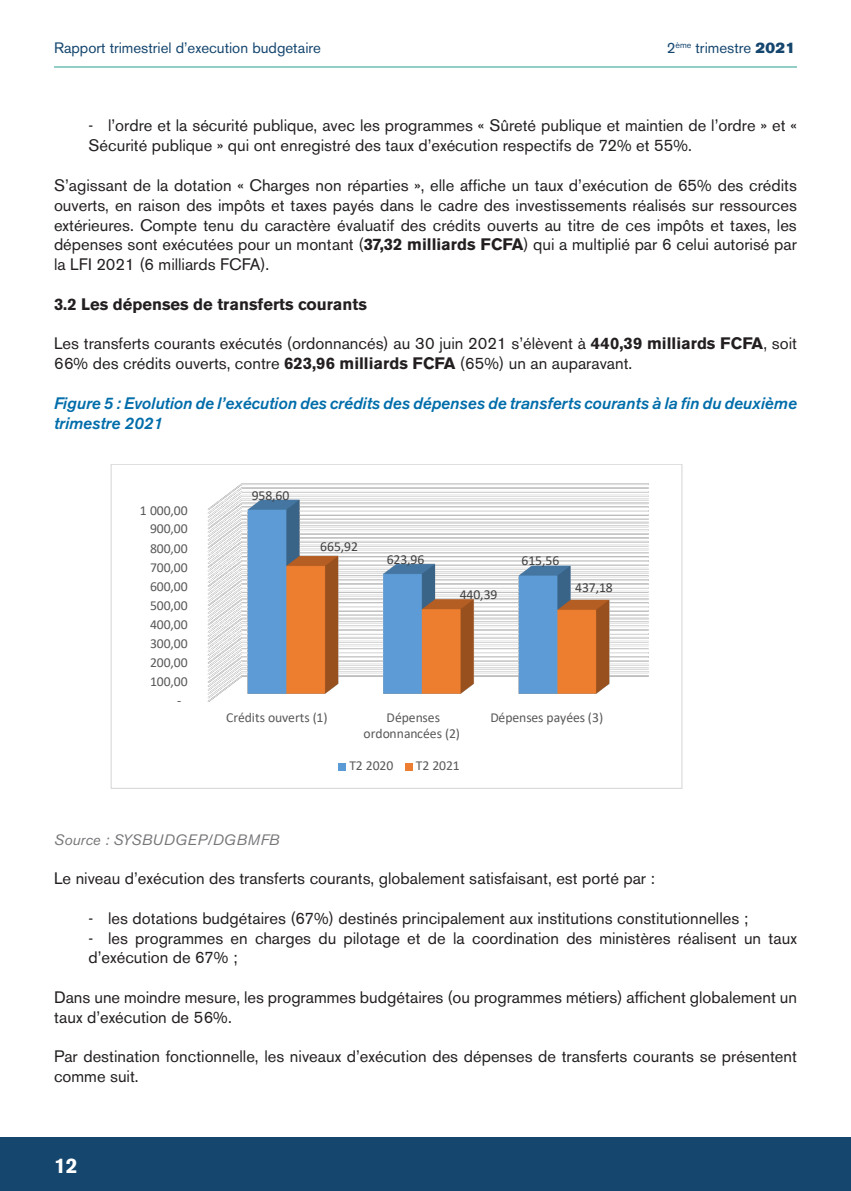
<style>
.page{position:relative;width:851px;height:1191px;background:#fff}
.page>*{position:absolute;margin:0;border:0;box-sizing:border-box;transform-origin:0 0}
.t1{font:700 21px "Akzidenz Grotesk BE";color:#fff}
.t2{font:16.5px/19.8px "Akzidenz Grotesk BE";color:#231f20}
.t3{font:italic 500 16.5px/19.8px "Akzidenz Grotesk BE";color:#006daa}
.t4{font:700 16.5px "Akzidenz Grotesk BE";color:#231f20}
.t5{font:15px "Akzidenz Grotesk BE";color:#15466e}
.t6{font:italic 15px "Akzidenz Grotesk BE";letter-spacing:.02em;color:#757679}
.t7{font:13.65px/16.5px "Calibri";letter-spacing:-.005em;color:#595959;text-align:center}
.t8{font:13.65px "Calibri";letter-spacing:-.005em;color:#404040}
.s1{font-family:"Akzidenz Grotesk BE Super"}
.s2{font-weight:700}
</style>
<div class="page">
<div style="left:0;top:1136px;width:850px;height:55px;background:#15466e"></div>
<hr style="left:54px;top:67px;width:742px;height:1px;background:#259e8f">
<img style="left:207px;top:483px;width:442px;height:219px">
<div style="left:339px;top:763px;width:7px;height:7px;background:#5b9bd5"></div>
<div style="left:405px;top:763px;width:7px;height:7px;background:#ed7d31"></div>
<p class="t5" style="left:54px;top:39px;width:268px">Rapport trimestriel d’execution budgetaire</p>
<p class="t5" style="left:666px;top:39px;width:130px">2<sup>ème</sup> trimestre <span class="s1">2021</span></p>
<p class="t2" style="left:88px;top:116px;width:709px">- l’ordre et la sécurité publique, avec les programmes « Sûreté publique et maintien de l’ordre » et «<br>Sécurité publique » qui ont enregistré des taux d’exécution respectifs de 72% et 55%.</p>
<p class="t2" style="left:54px;top:175px;width:744px;text-align:justify">S’agissant de la dotation « Charges non réparties », elle affiche un taux d’exécution de 65% des crédits ouverts, en raison des impôts et taxes payés dans le cadre des investissements réalisés sur ressources extérieures. Compte tenu du caractère évaluatif des crédits ouverts au titre de ces impôts et taxes, les dépenses sont exécutées pour un montant (<span class="s2">37,32 milliards FCFA</span>) qui a multiplié par 6 celui autorisé par la LFI 2021 (6 milliards FCFA).</p>
<p class="t4" style="left:54px;top:294px;width:314px">3.2 Les dépenses de transferts courants</p>
<p class="t2" style="left:54px;top:334px;width:744px">Les transferts courants exécutés (ordonnancés) au 30 juin 2021 s’élèvent à <span class="s2">440,39 milliards FCFA</span>, soit<br>66% des crédits ouverts, contre <span class="s2">623,96 milliards FCFA</span> (65%) un an auparavant.</p>
<p class="t3" style="left:54px;top:393px;width:744px">Figure 5 : Evolution de l’exécution des crédits des dépenses de transferts courants à la fin du deuxième trimestre 2021</p>
<p class="t7" style="left:140px;top:501px;width:49px">1 000,00</p>
<p class="t7" style="left:150px;top:520px;width:39px">900,00</p>
<p class="t7" style="left:150px;top:539px;width:39px">800,00</p>
<p class="t7" style="left:150px;top:558px;width:39px">700,00</p>
<p class="t7" style="left:150px;top:577px;width:39px">600,00</p>
<p class="t7" style="left:150px;top:596px;width:39px">500,00</p>
<p class="t7" style="left:150px;top:616px;width:39px">400,00</p>
<p class="t7" style="left:150px;top:634px;width:39px">300,00</p>
<p class="t7" style="left:150px;top:653px;width:39px">200,00</p>
<p class="t7" style="left:150px;top:672px;width:39px">100,00</p>
<p class="t7" style="left:177px;top:691px;width:6px">-</p>
<p class="t8" style="left:252px;top:486px;width:39px">958,60</p>
<p class="t8" style="left:320px;top:537px;width:39px">665,92</p>
<p class="t8" style="left:386px;top:549px;width:39px">623,96</p>
<p class="t8" style="left:521px;top:551px;width:39px">615,56</p>
<p class="t8" style="left:459px;top:584px;width:39px">440,39</p>
<p class="t8" style="left:575px;top:578px;width:39px">437,18</p>
<p class="t7" style="left:226px;top:708px;width:103px">Crédits ouverts (1)</p>
<p class="t7" style="left:363px;top:708px;width:98px">Dépenses ordonnancées (2)</p>
<p class="t7" style="left:490px;top:708px;width:114px">Dépenses payées (3)</p>
<p class="t7" style="left:349px;top:757px;width:46px">T2 2020</p>
<p class="t7" style="left:416px;top:757px;width:46px">T2 2021</p>
<p class="t6" style="left:54px;top:830px;width:227px">Source : SYSBUDGEP/DGBMFB</p>
<p class="t2" style="left:54px;top:868px;width:602px">Le niveau d’exécution des transferts courants, globalement satisfaisant, est porté par :</p>
<p class="t2" style="left:88px;top:908px;width:661px">- les dotations budgétaires (67%) destinés principalement aux institutions constitutionnelles ;</p>
<p class="t2" style="left:88px;top:928px;width:709px">- les programmes en charges du pilotage et de la coordination des ministères réalisent un taux d’exécution de 67% ;</p>
<p class="t2" style="left:54px;top:987px;width:744px">Dans une moindre mesure, les programmes budgétaires (ou programmes métiers) affichent globalement un taux d’exécution de 56%.</p>
<p class="t2" style="left:54px;top:1046px;width:744px">Par destination fonctionnelle, les niveaux d’exécution des dépenses de transferts courants se présentent comme suit.</p>
<p class="t1" style="left:54px;top:1153px;width:25px">12</p>
</div>
